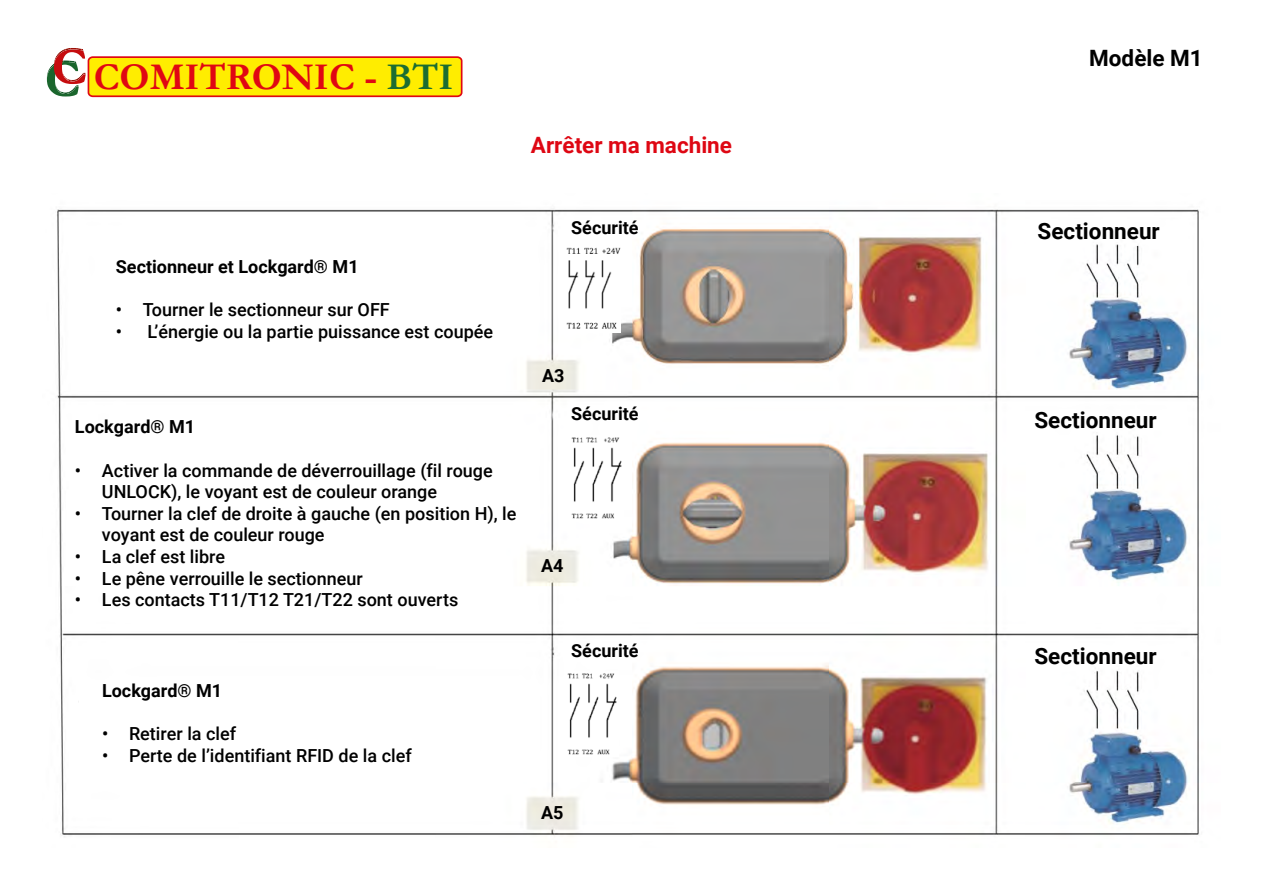
<style>
.page{position:relative;width:1263px;height:893px;background:#fff}
.page>*{position:absolute;margin:0;border:0;box-sizing:border-box;transform-origin:0 0}
.t1{font:700 38.1px "Garamond";color:#e00713}
.t2{font:700 22.5px "Roboto";color:#000}
.t3{font:700 22.5px "Roboto";color:#de0713}
.t4{font:500 18px/21.6px "Roboto";color:#000}
.t5{font:700 18px "Roboto";color:#000}
.s1{color:#1c6d31}
</style>
<div class="page">
<div style="left:88px;top:57px;width:374px;height:39px;background:#ffed00;border-radius:4px"></div>
<div style="left:88px;top:56px;width:374px;height:41px;border:2px solid #e00713;border-radius:4px"></div>
<svg style="left:47px;top:48px;width:39px;height:48px"></svg>
<img style="left:57px;top:209px;width:1142px;height:628px">
<img style="left:566px;top:247px;width:54px;height:85px">
<img style="left:572px;top:436px;width:51px;height:85px">
<img style="left:567px;top:671px;width:51px;height:85px">
<h1 class="t1" style="left:94px;top:55px;width:361px">COMITRONIC - <span class="s1">BTI</span></h1>
<p class="t3" style="left:531px;top:130px;width:203px">Arrêter ma machine</p>
<p class="t5" style="left:116px;top:254px;width:244px">Sectionneur et Lockgard® M1</p>
<p class="t4" style="left:116px;top:298px;width:275px">• Tourner le sectionneur sur OFF</p>
<p class="t4" style="left:116px;top:320px;width:379px">• L’énergie ou la partie puissance est coupée</p>
<p class="t5" style="left:75px;top:414px;width:122px">Lockgard® M1</p>
<p class="t4" style="left:102px;top:459px;width:392px;text-indent:-27px">• Activer la commande de déverrouillage (fil rouge<br>UNLOCK), le voyant est de couleur orange</p>
<p class="t4" style="left:102px;top:502px;width:416px;text-indent:-27px">• Tourner la clef de droite à gauche (en position H), le voyant est de couleur rouge</p>
<p class="t4" style="left:75px;top:545px;width:152px">• La clef est libre</p>
<p class="t4" style="left:75px;top:567px;width:289px">• Le pêne verrouille le sectionneur</p>
<p class="t4" style="left:75px;top:588px;width:385px">• Les contacts T11/T12 T21/T22 sont ouverts</p>
<p class="t5" style="left:102px;top:678px;width:122px">Lockgard® M1</p>
<p class="t4" style="left:102px;top:722px;width:136px">• Retirer la clef</p>
<p class="t4" style="left:102px;top:744px;width:311px">• Perte de l’identifiant RFID de la clef</p>
<p class="t5" style="left:571px;top:215px;width:69px">Sécurité</p>
<p class="t5" style="left:542px;top:363px;width:24px">A3</p>
<p class="t5" style="left:571px;top:401px;width:69px">Sécurité</p>
<p class="t5" style="left:541px;top:553px;width:24px">A4</p>
<p class="t5" style="left:571px;top:638px;width:69px">Sécurité</p>
<p class="t5" style="left:541px;top:800px;width:24px">A5</p>
<p class="t2" style="left:1089px;top:42px;width:115px">Modèle M1</p>
<p class="t2" style="left:1038px;top:216px;width:124px">Sectionneur</p>
<p class="t2" style="left:1034px;top:404px;width:124px">Sectionneur</p>
<p class="t2" style="left:1034px;top:640px;width:124px">Sectionneur</p>
</div>
